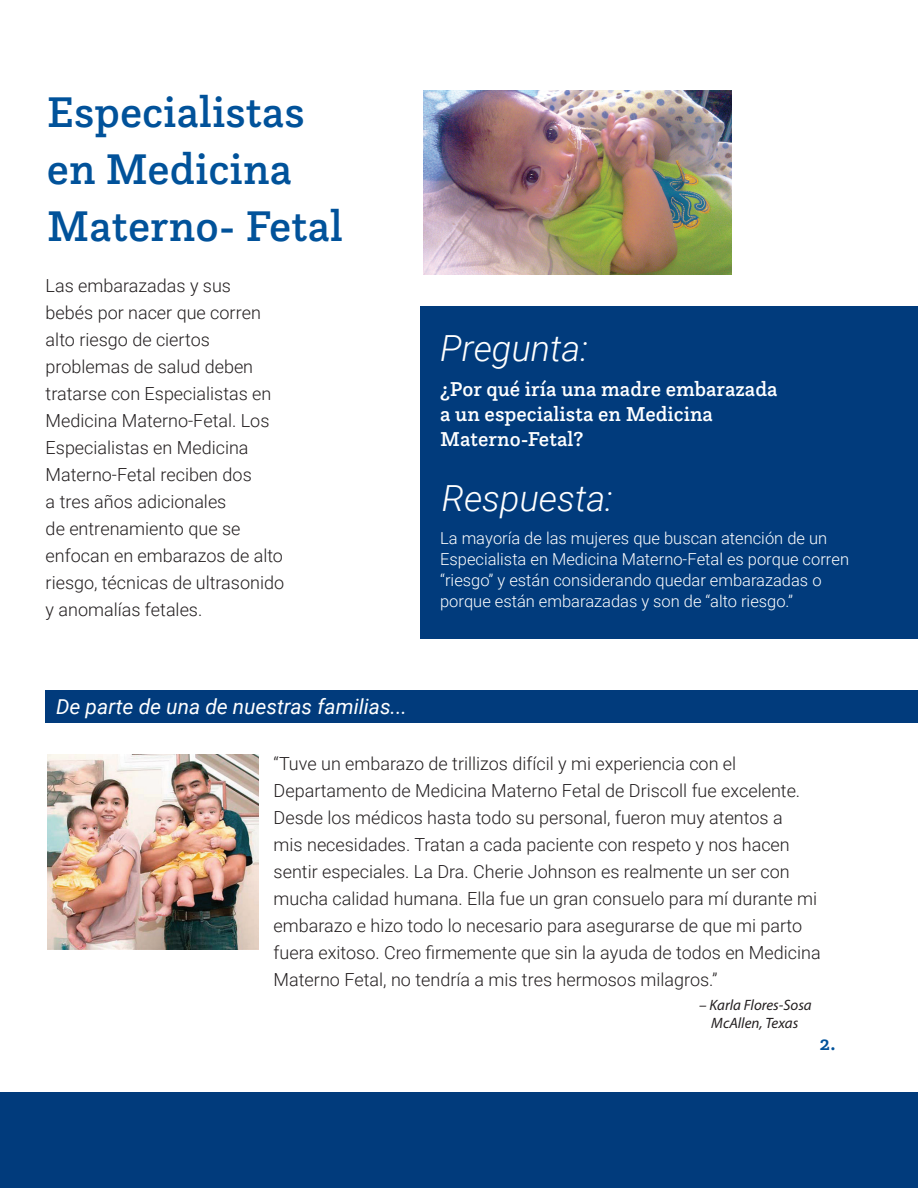
<style>
.page{position:relative;width:918px;height:1188px;background:#fff}
.page>*{position:absolute;margin:0;border:0;box-sizing:border-box;transform-origin:0 0}
.t1{font:500 44.85px/57px "Questa Slab";color:#01529a}
.t2{font:italic 300 36px "Roboto";color:#fff}
.t3{font:500 21px/25.2px "Questa Slab";color:#fff}
.t4{font:italic 21px "Roboto";color:#fff}
.t5{font:500 21px "Questa Slab";color:#01529a}
.t6{font:300 18px/27px "Roboto";color:#231f20}
.t7{font:300 16.5px/21px "Roboto";color:#fff}
.t8{font:italic 15px/18px "Myriad Pro";color:#231f20;text-align:center}
</style>
<div class="page">
<div style="left:421px;top:306px;width:497px;height:333px;background:#013b7c"></div>
<div style="left:46px;top:690px;width:872px;height:33px;background:#013b7c"></div>
<img style="left:423px;top:90px;width:308px;height:185px">
<img style="left:47px;top:754px;width:212px;height:195px">
<div style="left:0;top:1093px;width:918px;height:95px;background:#013b7c"></div>
<h1 class="t1" style="left:47px;top:82px;width:298px">Especialistas en Medicina<br>Materno- Fetal</h1>
<p class="t6" style="left:46px;top:271px;width:240px">Las embarazadas y sus<br>bebés por nacer que corren alto riesgo de ciertos problemas de salud deben tratarse con Especialistas en<br>Medicina Materno-Fetal. Los<br>Especialistas en Medicina<br>Materno-Fetal reciben dos<br>a tres años adicionales<br>de entrenamiento que se enfocan en embarazos de alto riesgo, técnicas de ultrasonido y anomalías fetales.</p>
<p class="t4" style="left:56px;top:692px;width:352px">De parte de una de nuestras familias...</p>
<h2 class="t2" style="left:440px;top:323px;width:149px">Pregunta:</h2>
<p class="t3" style="left:440px;top:375px;width:339px">¿Por qué iría una madre embarazada a un especialista en Medicina<br>Materno-Fetal?</p>
<h2 class="t2" style="left:442px;top:473px;width:173px">Respuesta:</h2>
<p class="t7" style="left:440px;top:527px;width:410px">La mayoría de las mujeres que buscan atención de un Especialista en Medicina Materno-Fetal es porque corren “riesgo” y están considerando quedar embarazadas o porque están embarazadas y son de “alto riesgo.”</p>
<p class="t6" style="left:274px;top:750px;width:549px">“Tuve un embarazo de trillizos difícil y mi experiencia con el Departamento de Medicina Materno Fetal de Driscoll fue excelente.<br>Desde los médicos hasta todo su personal, fueron muy atentos a<br>mis necesidades. Tratan a cada paciente con respeto y nos hacen sentir especiales. La Dra. Cherie Johnson es realmente un ser con mucha calidad humana. Ella fue un gran consuelo para mí durante mi embarazo e hizo todo lo necesario para asegurarse de que mi parto fuera exitoso. Creo firmemente que sin la ayuda de todos en Medicina Materno Fetal, no tendría a mis tres hermosos milagros.”</p>
<p class="t8" style="left:699px;top:996px;width:114px">– Karla Flores-Sosa<br>McAllen, Texas</p>
<p class="t5" style="left:820px;top:1029px;width:17px">2.</p>
</div>
